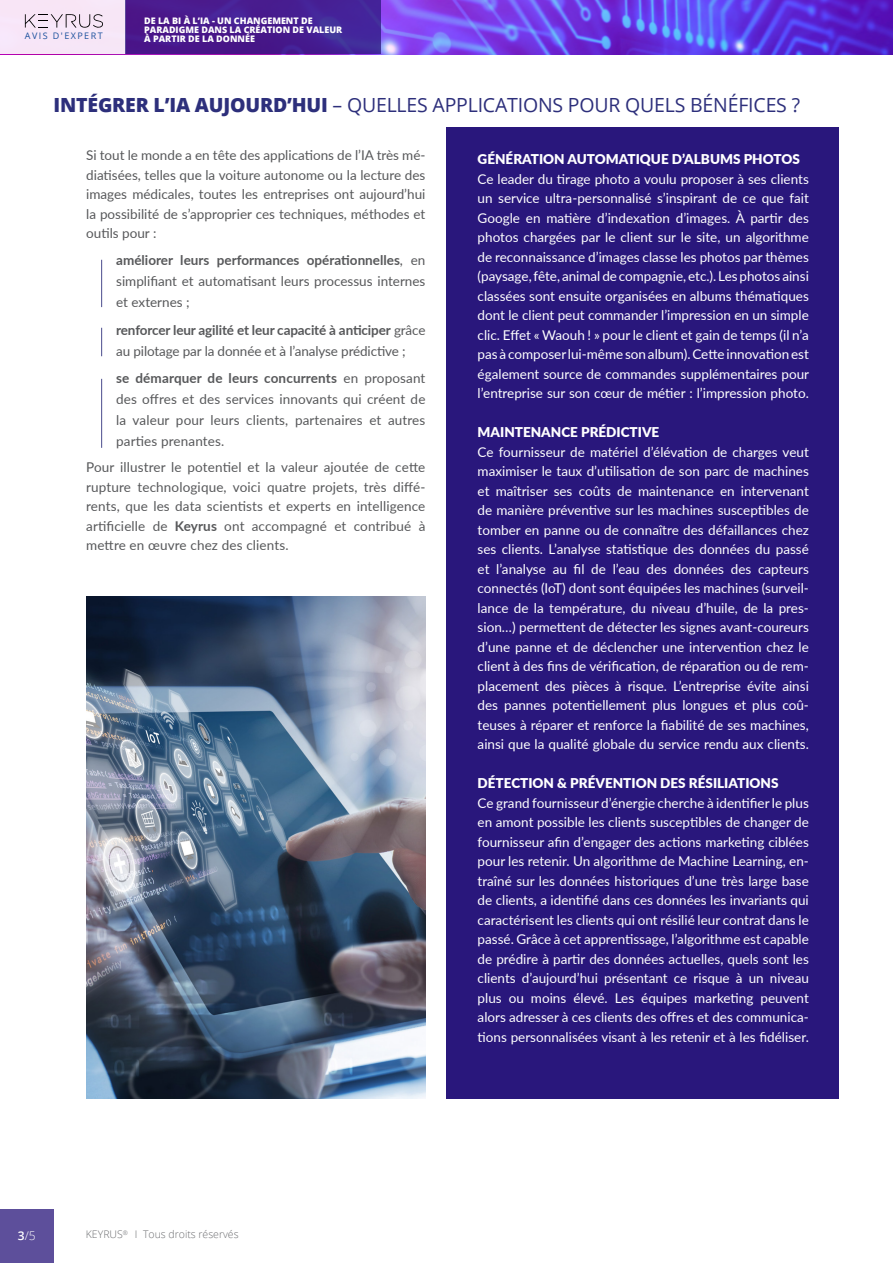
<style>
.page{position:relative;width:893px;height:1263px;background:#fff}
.page>*{position:absolute;margin:0;border:0;box-sizing:border-box;transform-origin:0 0}
.courant{font:19.5px "Open Sans";letter-spacing:-.01em;color:#2d2f7b}
.t1{font:13.5px/19.5px "Lato";color:#fff;text-align:justify}
.texte_courant{font:13.5px/19.5px "Lato";color:#57585a;text-align:justify}
.t2{font:900 13.5px "Lato";color:#fff}
.t3{font:300 12px "Open Sans";color:#fff}
.t4{font:300 10.5px "Open Sans";color:#6c6d70}
.courant-2{font:800 9px/9px "Open Sans";color:#fff}
.sources{font:9px "Open Sans";letter-spacing:.16em;color:#1c529e}
.s1{font-weight:800}
.s2{font-weight:700}
.s3{font-weight:600}
</style>
<div class="page">
<div style="left:446px;top:128px;width:393px;height:971px;background:#29177c"></div>
<img style="left:86px;top:596px;width:339px;height:503px">
<div style="left:0;top:1209px;width:54px;height:54px;background:#5d4f9b"></div>
<hr style="left:101px;top:379px;width:1px;height:69px;background:#2d2f7b">
<hr style="left:101px;top:260px;width:1px;height:47px;background:#2d2f7b">
<svg style="left:101px;top:328px;width:1px;height:28px"></svg>
<img style="left:381px;top:0;width:512px;height:54px">
<div style="left:0;top:0;width:126px;height:54px;background:#f7e6f6"></div>
<svg style="left:126px;top:0;width:255px;height:54px;background:#461c90"></svg>
<svg style="left:25px;top:14px;width:78px;height:14px"></svg>
<p class="sources" style="left:25px;top:30px;width:79px">AVIS D'EXPERT</p>
<p class="courant-2" style="left:144px;top:16px;width:200px">DE LA BI À L’IA - UN CHANGEMENT DE<br>PARADIGME DANS LA CRÉATION DE VALEUR<br>À PARTIR DE LA DONNÉE</p>
<p class="courant" style="left:54px;top:92px;width:748px"><span class="s1">INTÉGRER L’IA AUJOURD’HUI</span> – QUELLES APPLICATIONS POUR QUELS BÉNÉFICES ?</p>
<p class="texte_courant" style="left:86px;top:145px;width:341px">Si tout le monde a en tête des applications de l’IA très mé&shy;diatisées, telles que la voiture autonome ou la lecture des images médicales, toutes les entreprises ont aujourd’hui la possibilité de s’approprier ces techniques, méthodes et outils pour :</p>
<p class="texte_courant" style="left:116px;top:249px;width:311px;line-height:21px"><span class="s2">améliorer leurs performances opérationnelles</span>, en simplifiant et automatisant leurs processus internes et externes ;</p>
<p class="texte_courant" style="left:116px;top:319px;width:311px;line-height:21px"><span class="s2">renforcer leur agilité et leur capacité à anticiper</span> grâce au pilotage par la donnée et à l’analyse prédictive ;</p>
<p class="texte_courant" style="left:116px;top:367px;width:311px;line-height:21px"><span class="s2">se démarquer de leurs concurrents</span> en proposant des offres et des services innovants qui créent de la valeur pour leurs clients, partenaires et autres parties prenantes.</p>
<p class="texte_courant" style="left:86px;top:457px;width:341px">Pour illustrer le potentiel et la valeur ajoutée de cette rupture technologique, voici quatre projets, très diffé&shy;rents, que les data scientists et experts en intelligence artificielle de <span class="s2">Keyrus</span> ont accompagné et contribué à mettre en œuvre chez des clients.</p>
<p class="t2" style="left:478px;top:149px;width:324px">GÉNÉRATION AUTOMATIQUE D’ALBUMS PHOTOS</p>
<p class="t1" style="left:478px;top:169px;width:333px">Ce leader du tirage photo a voulu proposer à ses clients un service ultra-personnalisé s’inspirant de ce que fait Google en matière d’indexation d’images. À partir des photos chargées par le client sur le site, un algorithme de reconnaissance d’images classe les photos par thèmes (paysage, fête, animal de compagnie, etc.). Les photos ainsi classées sont ensuite organisées en albums thématiques dont le client peut commander l’impression en un simple clic. Effet « Waouh ! » pour le client et gain de temps (il n’a pas à composer lui-même son album). Cette innovation est également source de commandes supplémentaires pour l’entreprise sur son cœur de métier : l’impression photo.</p>
<p class="t2" style="left:478px;top:422px;width:183px">MAINTENANCE PRÉDICTIVE</p>
<p class="t1" style="left:478px;top:442px;width:333px">Ce fournisseur de matériel d’élévation de charges veut maximiser le taux d’utilisation de son parc de machines et maîtriser ses coûts de maintenance en intervenant de manière préventive sur les machines susceptibles de tomber en panne ou de connaître des défaillances chez ses clients. L’analyse statistique des données du passé et l’analyse au fil de l’eau des données des capteurs connectés (IoT) dont sont équipées les machines (surveil&shy;lance de la température, du niveau d’huile, de la pres&shy;sion…) permettent de détecter les signes avant-coureurs d’une panne et de déclencher une intervention chez le client à des fins de vérification, de réparation ou de rem&shy;placement des pièces à risque. L’entreprise évite ainsi des pannes potentiellement plus longues et plus coû&shy;teuses à réparer et renforce la fiabilité de ses machines, ainsi que la qualité globale du service rendu aux clients.</p>
<p class="t2" style="left:478px;top:773px;width:302px">DÉTECTION &amp; PRÉVENTION DES RÉSILIATIONS</p>
<p class="t1" style="left:478px;top:793px;width:333px">Ce grand fournisseur d’énergie cherche à identifier le plus en amont possible les clients susceptibles de changer de fournisseur afin d’engager des actions marketing ciblées pour les retenir. Un algorithme de Machine Learning, en&shy;traîné sur les données historiques d’une très large base de clients, a identifié dans ces données les invariants qui caractérisent les clients qui ont résilié leur contrat dans le passé. Grâce à cet apprentissage, l’algorithme est capable de prédire à partir des données actuelles, quels sont les clients d’aujourd’hui présentant ce risque à un niveau plus ou moins élevé. Les équipes marketing peuvent alors adresser à ces clients des offres et des communica&shy;tions personnalisées visant à les retenir et à les fidéliser.</p>
<p class="t3" style="left:18px;top:1228px;width:19px"><span class="s3">3</span>/5</p>
<p class="t4" style="left:135px;top:1227px;width:105px">I Tous droits réservés</p>
<p class="t4" style="left:86px;top:1227px;width:44px">KEYRUS<sup>®</sup></p>
</div>
